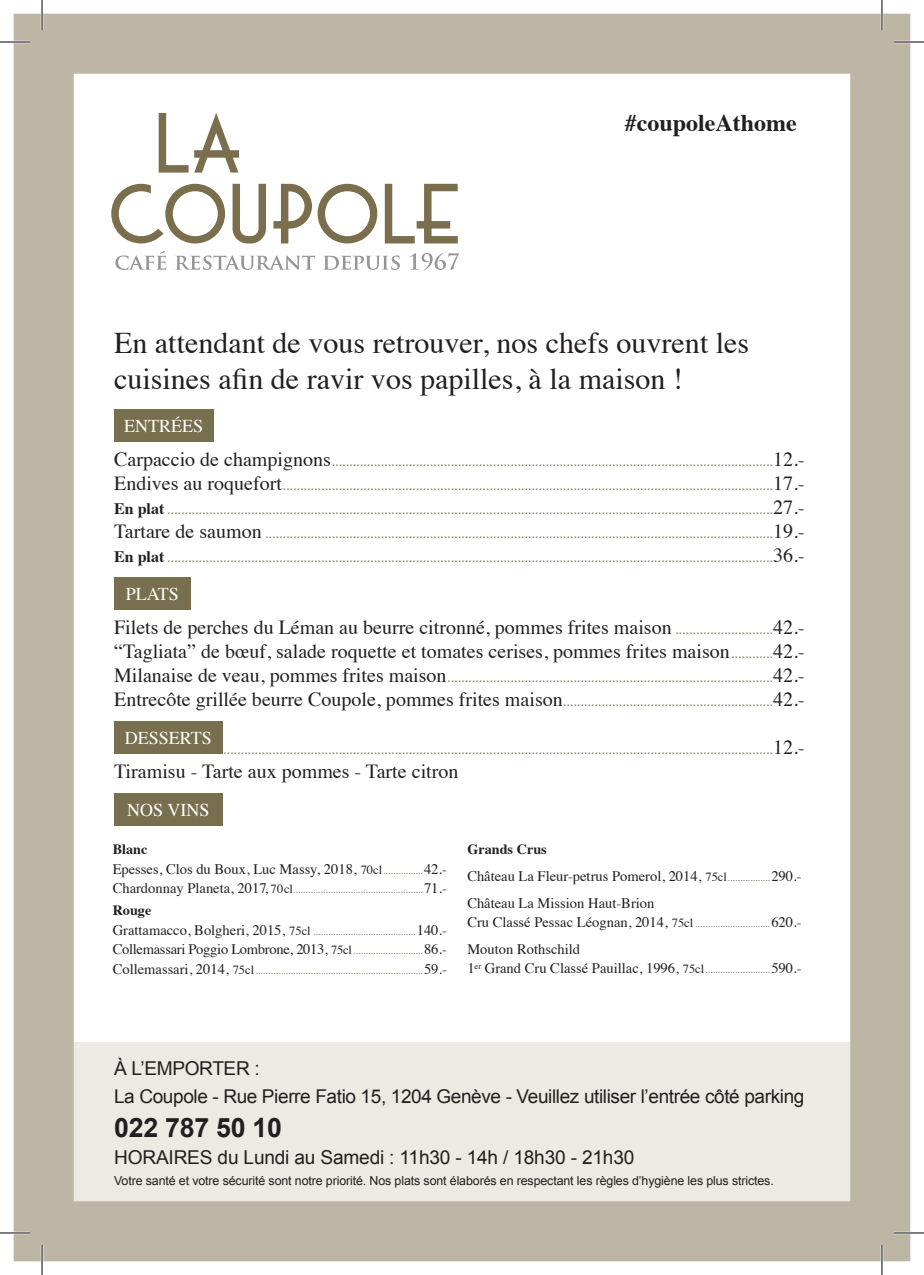
<style>
.page{position:relative;width:924px;height:1275px;background:#fff}
.page>*{position:absolute;margin:0;border:0;box-sizing:border-box;transform-origin:0 0}
.t1{font:30px/36px "Times";color:#231f20}
.t2{font:700 26.8px "Arial";letter-spacing:-.01em;color:#231f20}
.t3{font:700 24px "Times";color:#231f20}
.t4{font:20px/24px "Times";color:#231f20}
.t5{font:19.2px "Arial";letter-spacing:-.01em;color:#231f20}
.t6{font:19px "Arial";letter-spacing:-.02em;color:#231f20}
.t7{font:18px "Times";color:#fff}
.t8{font:14.6px/26.8px "Times";color:#231f20}
.t9{font:14.6px "Times";letter-spacing:-.02em;color:#231f20}
.t10{font:700 14.2px "Times";color:#231f20}
.t11{font:14px/24px "Times";color:#786f4e;text-align:justify}
.t12{font:12.4px "Arial";letter-spacing:-.01em;color:#231f20}
.t13{font:10px "Times";color:#786f4e}
.s1{font-size:20px;color:#231f20}
.s2{font-weight:700;font-size:16px;color:#231f20}
.s3{font-size:14px;color:#786f4e}
.s4{font-size:12.4px}
.s5{font-size:10px;color:#786f4e}
.s6{font-size:14.6px;color:#231f20}
.s7{font-size:12.4px;color:#231f20}
</style>
<div class="page">
<div style="left:73px;top:1042px;width:778px;height:160px;background:#edeae4"></div>
<div style="left:14px;top:14px;width:895px;height:1247px;border:60px solid #beb6a5"></div>
<svg style="left:111px;top:184px;width:114px;height:59px"></svg>
<svg style="left:232px;top:184px;width:34px;height:59px"></svg>
<svg style="left:273px;top:184px;width:104px;height:59px"></svg>
<svg style="left:384px;top:184px;width:73px;height:59px"></svg>
<svg style="left:115px;top:251px;width:51px;height:19px"></svg>
<svg style="left:175px;top:255px;width:140px;height:15px"></svg>
<svg style="left:323px;top:255px;width:76px;height:15px"></svg>
<svg style="left:410px;top:253px;width:49px;height:17px"></svg>
<svg style="left:159px;top:113px;width:29px;height:60px"></svg>
<svg style="left:194px;top:113px;width:45px;height:60px"></svg>
<div style="left:114px;top:409px;width:99px;height:32px;background:#786f4e"></div>
<div style="left:114px;top:577px;width:77px;height:32px;background:#786f4e"></div>
<div style="left:114px;top:721px;width:108px;height:32px;background:#786f4e"></div>
<div style="left:114px;top:793px;width:108px;height:32px;background:#786f4e"></div>
<hr style="left:0;top:41px;width:30px;height:2px;background:#fff">
<hr style="left:893px;top:41px;width:30px;height:2px;background:#fff">
<hr style="left:0;top:1231px;width:30px;height:3px;background:#fff">
<hr style="left:893px;top:1231px;width:30px;height:3px;background:#fff">
<hr style="left:41px;top:0;width:2px;height:30px;background:#fff">
<hr style="left:41px;top:1245px;width:2px;height:30px;background:#fff">
<hr style="left:880px;top:0;width:2px;height:30px;background:#fff">
<hr style="left:880px;top:1245px;width:2px;height:30px;background:#fff">
<hr style="left:0;top:42px;width:30px;height:1px;background:#000">
<hr style="left:893px;top:42px;width:30px;height:1px;background:#000">
<hr style="left:0;top:1232px;width:30px;height:1px;background:#000">
<hr style="left:893px;top:1232px;width:30px;height:1px;background:#000">
<hr style="left:42px;top:0;width:1px;height:30px;background:#000">
<hr style="left:42px;top:1245px;width:1px;height:30px;background:#000">
<hr style="left:881px;top:0;width:1px;height:30px;background:#000">
<hr style="left:881px;top:1245px;width:1px;height:30px;background:#000">
<h3 class="t3" style="left:624px;top:100px;width:173px">#coupoleAthome</h3>
<h1 class="t1" style="left:114px;top:322px;width:636px">En attendant de vous retrouver, nos chefs ouvrent les cuisines afin de ravir vos papilles, à la maison !</h1>
<p class="t7" style="left:124px;top:409px;width:81px">ENTRÉES</p>
<p class="t11" style="left:114px;top:447px;width:691px"><span class="s1">Carpaccio de champignons</span>..............................................................................................................................<span class="s1">12.- Endives au roquefort</span>............................................................................................................................................<span class="s1">17.- </span><span class="s2">En plat</span> .............................................................................................................................................................................<span class="s1">27.- Tartare de saumon</span> .................................................................................................................................................<span class="s1">19.- </span><span class="s2">En plat</span> .............................................................................................................................................................................<span class="s1">36.-</span></p>
<p class="t7" style="left:126px;top:577px;width:55px">PLATS</p>
<h3 class="t4" style="left:114px;top:613px;width:691px">Filets de perches du Léman au beurre citronné, pommes frites maison <span class="s3">............................</span>42.- “Tagliata” de bœuf, salade roquette et tomates cerises, pommes frites maison<span class="s3">............</span>42.-</h3>
<p class="t11" style="left:114px;top:663px;width:691px"><span class="s1">Milanaise de veau, pommes frites maison</span>.............................................................................................<span class="s1">42.-<br>Entrecôte grillée beurre Coupole, pommes frites maison</span>............................................................<span class="s1">42.-</span></p>
<p class="t7" style="left:125px;top:721px;width:88px">DESSERTS</p>
<p class="t11" style="left:222px;top:735px;width:583px">.............................................................................................................................................................<span class="s1">12.-</span></p>
<h3 class="t4" style="left:114px;top:757px;width:346px">Tiramisu - Tarte aux pommes - Tarte citron</h3>
<p class="t7" style="left:127px;top:793px;width:84px">NOS VINS</p>
<p class="t10" style="left:113px;top:836px;width:36px">Blanc</p>
<p class="t8" style="left:113px;top:854px;width:336px">Epesses, Clos du Boux, Luc Massy, 2018, <span class="s4">70cl</span><span class="s5">................</span>42.-</p>
<p class="t13" style="left:113px;top:880px;width:336px"><span class="s6">Chardonnay Planeta, 2017,</span> <span class="s7">70cl</span>....................................................<span class="s6">71.-</span></p>
<p class="t10" style="left:113px;top:897px;width:40px">Rouge</p>
<p class="t13" style="left:113px;top:922px;width:336px"><span class="s6">Grattamacco, Bolgheri, 2015,</span> <span class="s7">75cl</span> .........................................<span class="s6">140.-</span></p>
<p class="t9" style="left:113px;top:935px;width:335px">Collemassari Poggio Lombrone, 2013, <span class="s4">75cl</span><span class="s5">............................</span>86.-</p>
<p class="t13" style="left:113px;top:961px;width:335px"><span class="s6">Collemassari, 2014,</span> <span class="s7">75cl</span>...................................................................<span class="s6">59.-</span></p>
<p class="t10" style="left:467px;top:836px;width:81px">Grands Crus</p>
<p class="t8" style="left:467px;top:861px;width:336px">Château La Fleur-petrus Pomerol, 2014, <span class="s4">75cl</span><span class="s5">.................</span>290.-<br>Château La Mission Haut-Brion</p>
<p class="t8" style="left:467px;top:907px;width:336px">Cru Classé Pessac Léognan, 2014, <span class="s4">75cl</span> <span class="s5">..............................</span>620.-<br>Mouton Rothschild</p>
<p class="t8" style="left:467px;top:953px;width:336px">1<sup>er</sup> Grand Cru Classé Pauillac, 1996, <span class="s4">75cl</span><span class="s5">..........................</span>590.-</p>
<h3 class="t5" style="left:114px;top:1055px;width:147px">À L’EMPORTER :</h3>
<h3 class="t6" style="left:114px;top:1083px;width:691px">La Coupole - Rue Pierre Fatio 15, 1204 Genève - Veuillez utiliser l’entrée côté parking</h3>
<h2 class="t2" style="left:114px;top:1110px;width:169px">022 787 50 10</h2>
<h3 class="t5" style="left:114px;top:1144px;width:521px">HORAIRES du Lundi au Samedi : 11h30 - 14h / 18h30 - 21h30</h3>
<p class="t12" style="left:114px;top:1172px;width:661px">Votre santé et votre sécurité sont notre priorité. Nos plats sont élaborés en respectant les règles d’hygiène les plus strictes.</p>
</div>
